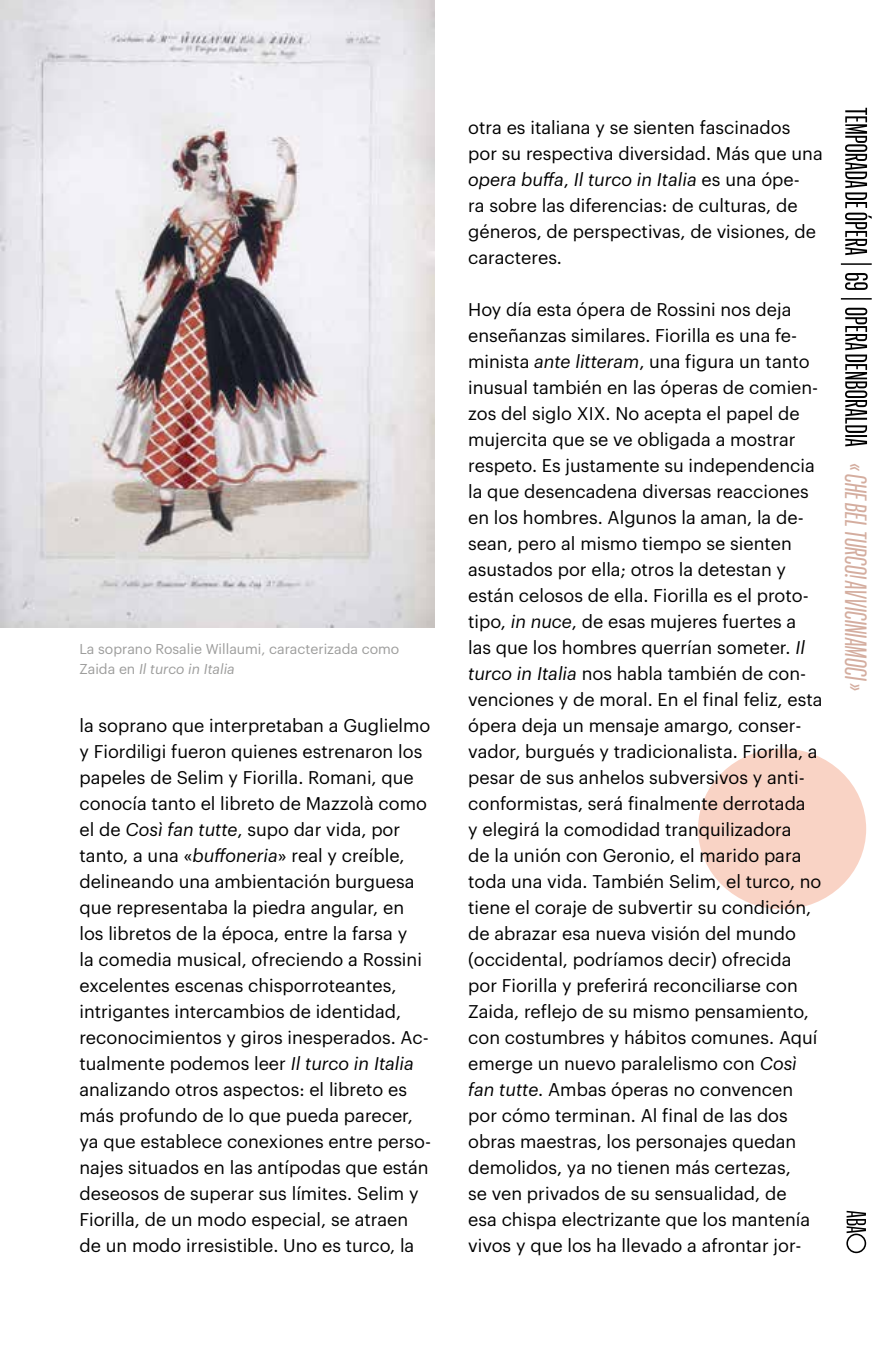
<style>
.page{position:relative;width:891px;height:1361px;background:#fff}
.page>*{position:absolute;margin:0;border:0;box-sizing:border-box;transform-origin:0 0}
.t1{font:italic 30px "Graphik XX Cond";color:#d4ad9f}
.t2{font:18px/26px "Graphik";color:#000}
.t3{font:14px/20px "Graphik";color:#9d9d9c}
.s1{font-style:italic}
</style>
<div class="page">
<div style="left:697px;top:748px;width:168px;height:161px;background:#f9d3c5;border-radius:50%"></div>
<img style="left:0;top:0;width:434px;height:628px">
<svg style="left:846px;top:1210px;width:19px;height:43px"></svg>
<svg style="left:845px;top:308px;width:21px;height:138px"></svg>
<svg style="left:845px;top:273px;width:22px;height:17px"></svg>
<svg style="left:845px;top:108px;width:26px;height:147px"></svg>
<hr style="left:840px;top:263px;width:31px;height:2px;background:#000">
<hr style="left:840px;top:298px;width:31px;height:2px;background:#000">
<p class="t3" style="left:79px;top:637px;width:321px">La soprano Rosalie Willaumi, caracterizada como<br>Zaida en <span class="s1">Il turco in Italia</span></p>
<p class="t2" style="left:79px;top:711px;width:353px">la soprano que interpretaban a Guglielmo y Fiordiligi fueron quienes estrenaron los papeles de Selim y Fiorilla. Romani, que conocía tanto el libreto de Mazzolà como el de <span class="s1">Così fan tutte</span>, supo dar vida, por tanto, a una «<span class="s1">buffoneria</span>» real y creíble, delineando una ambientación burguesa que representaba la piedra angular, en los libretos de la época, entre la farsa y<br>la comedia musical, ofreciendo a Rossini excelentes escenas chisporroteantes, intrigantes intercambios de identidad, reconocimientos y giros inesperados. Ac&shy;tualmente podemos leer <span class="s1">Il turco in Italia </span>analizando otros aspectos: el libreto es más profundo de lo que pueda parecer, ya que establece conexiones entre perso&shy;najes situados en las antípodas que están deseosos de superar sus límites. Selim y Fiorilla, de un modo especial, se atraen de un modo irresistible. Uno es turco, la</p>
<p class="t2" style="left:468px;top:113px;width:356px">otra es italiana y se sienten fascinados por su respectiva diversidad. Más que una <span class="s1">opera buffa</span>, <span class="s1">Il turco in Italia</span> es una ópe-<br>ra sobre las diferencias: de culturas, de géneros, de perspectivas, de visiones, de caracteres.</p>
<p class="t2" style="left:468px;top:294px;width:356px">Hoy día esta ópera de Rossini nos deja enseñanzas similares. Fiorilla es una fe&shy;minista <span class="s1">ante litteram</span>, una figura un tanto inusual también en las óperas de comien&shy;zos del siglo XIX. No acepta el papel de mujercita que se ve obligada a mostrar respeto. Es justamente su independencia la que desencadena diversas reacciones en los hombres. Algunos la aman, la de&shy;sean, pero al mismo tiempo se sienten asustados por ella; otros la detestan y están celosos de ella. Fiorilla es el proto&shy;tipo, <span class="s1">in nuce</span>, de esas mujeres fuertes a las que los hombres querrían someter. <span class="s1">Il turco in Italia</span> nos habla también de con&shy;venciones y de moral. En el final feliz, esta ópera deja un mensaje amargo, conser&shy;vador, burgués y tradicionalista. Fiorilla, a pesar de sus anhelos subversivos y anti&shy;conformistas, será finalmente derrotada<br>y elegirá la comodidad tranquilizadora<br>de la unión con Geronio, el marido para toda una vida. También Selim, el turco, no tiene el coraje de subvertir su condición, de abrazar esa nueva visión del mundo (occidental, podríamos decir) ofrecida por Fiorilla y preferirá reconciliarse con Zaida, reflejo de su mismo pensamiento, con costumbres y hábitos comunes. Aquí emerge un nuevo paralelismo con <span class="s1">Così fan tutte</span>. Ambas óperas no convencen por cómo terminan. Al final de las dos obras maestras, los personajes quedan demolidos, ya no tienen más certezas,<br>se ven privados de su sensualidad, de<br>esa chispa electrizante que los mantenía vivos y que los ha llevado a afrontar jor-</p>
<h1 class="t1" style="left:874px;top:463px;width:229px;rotate:90deg">«CHE BEL TURCO! AVVICINIAMOCI »</h1>
</div>
